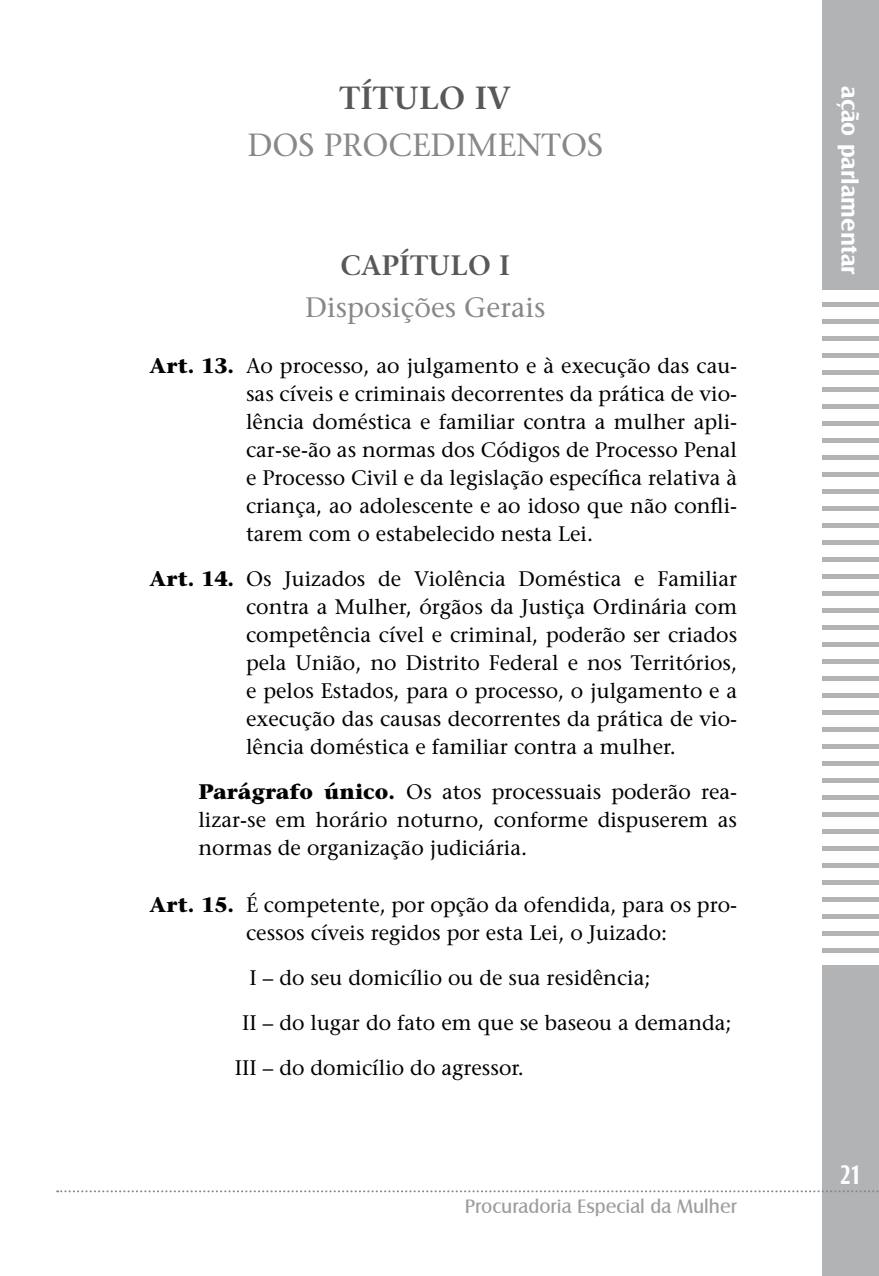
<style>
.page{position:relative;width:879px;height:1276px;background:#fff}
.page>*{position:absolute;margin:0;border:0;box-sizing:border-box;transform-origin:0 0}
.t1{font:32px/47px "Stone Serif";color:#87888a}
.t2{font:28px/42.2px "Stone Serif";color:#87888a;text-align:center}
.t3{font:700 28px "Castle T";color:#fff;scale:.75 1}
.t4{font:700 24px "Castle T";color:#fff}
.t5{font:21px/28px "Stone Serif";color:#000;text-align:justify}
.t6{font:20px "Castle T";color:#9c9e9f}
.s1{font-weight:600;color:#58585a}
.s2{font-weight:700}
</style>
<div class="page">
<div style="left:822px;top:0;width:57px;height:1276px;background:#b1b3b4"></div>
<div style="left:821px;top:290px;width:58px;height:11px;background:#fff"></div>
<div style="left:821px;top:307px;width:58px;height:11px;background:#fff"></div>
<div style="left:821px;top:324px;width:58px;height:11px;background:#fff"></div>
<div style="left:821px;top:341px;width:58px;height:11px;background:#fff"></div>
<div style="left:821px;top:358px;width:58px;height:12px;background:#fff"></div>
<div style="left:821px;top:375px;width:58px;height:12px;background:#fff"></div>
<div style="left:821px;top:392px;width:58px;height:12px;background:#fff"></div>
<div style="left:821px;top:409px;width:58px;height:12px;background:#fff"></div>
<div style="left:821px;top:426px;width:58px;height:12px;background:#fff"></div>
<div style="left:821px;top:443px;width:58px;height:12px;background:#fff"></div>
<div style="left:821px;top:460px;width:58px;height:12px;background:#fff"></div>
<div style="left:821px;top:477px;width:58px;height:12px;background:#fff"></div>
<div style="left:821px;top:494px;width:58px;height:12px;background:#fff"></div>
<div style="left:821px;top:511px;width:58px;height:12px;background:#fff"></div>
<div style="left:821px;top:528px;width:58px;height:12px;background:#fff"></div>
<div style="left:821px;top:545px;width:58px;height:12px;background:#fff"></div>
<div style="left:821px;top:562px;width:58px;height:12px;background:#fff"></div>
<div style="left:821px;top:579px;width:58px;height:12px;background:#fff"></div>
<div style="left:821px;top:596px;width:58px;height:12px;background:#fff"></div>
<div style="left:821px;top:613px;width:58px;height:12px;background:#fff"></div>
<div style="left:821px;top:630px;width:58px;height:12px;background:#fff"></div>
<div style="left:821px;top:647px;width:58px;height:12px;background:#fff"></div>
<div style="left:821px;top:664px;width:58px;height:12px;background:#fff"></div>
<div style="left:821px;top:681px;width:58px;height:12px;background:#fff"></div>
<div style="left:821px;top:698px;width:58px;height:12px;background:#fff"></div>
<div style="left:821px;top:715px;width:58px;height:12px;background:#fff"></div>
<div style="left:821px;top:732px;width:58px;height:12px;background:#fff"></div>
<div style="left:821px;top:749px;width:58px;height:12px;background:#fff"></div>
<div style="left:821px;top:766px;width:58px;height:12px;background:#fff"></div>
<div style="left:821px;top:783px;width:58px;height:12px;background:#fff"></div>
<div style="left:821px;top:800px;width:58px;height:12px;background:#fff"></div>
<div style="left:821px;top:817px;width:58px;height:12px;background:#fff"></div>
<div style="left:821px;top:834px;width:58px;height:12px;background:#fff"></div>
<div style="left:821px;top:851px;width:58px;height:12px;background:#fff"></div>
<div style="left:821px;top:868px;width:58px;height:12px;background:#fff"></div>
<div style="left:821px;top:885px;width:58px;height:12px;background:#fff"></div>
<div style="left:821px;top:902px;width:58px;height:12px;background:#fff"></div>
<div style="left:821px;top:919px;width:58px;height:12px;background:#fff"></div>
<div style="left:821px;top:936px;width:58px;height:12px;background:#fff"></div>
<div style="left:821px;top:953px;width:58px;height:12px;background:#fff"></div>
<svg style="left:57px;top:1190px;width:822px;height:2px"></svg>
<p class="t1" style="left:247px;top:74px;width:265px;text-indent:92px"><span class="s1">TÍTULO IV<br></span>Dos Proced</p>
<p class="t1" style="left:456px;top:121px;width:149px">imentos</p>
<p class="t2" style="left:305px;top:244px;width:242px"><span class="s1">CAPÍTULO I<br></span>Disposições Gerais</p>
<p class="t5" style="left:246px;top:352px;width:493px;text-indent:-96px"><span class="s2">Art. 13.</span> Ao processo, ao julgamento e à execução das cau&shy;sas cíveis e criminais decorrentes da prática de vio&shy;lência doméstica e familiar contra a mulher apli&shy;car-se-ão as normas dos Códigos de Processo Penal e Processo Civil e da legislação específica relativa à criança, ao adolescente e ao idoso que não confli&shy;tarem com o estabelecido nesta Lei.</p>
<p class="t5" style="left:246px;top:565px;width:493px;text-indent:-96px"><span class="s2">Art. 14.</span> Os Juizados de Violência Doméstica e Familiar contra a Mulher, órgãos da Justiça Ordinária com competência cível e criminal, poderão ser criados pela União, no Distrito Federal e nos Territórios, e pelos Estados, para o processo, o julgamento e a execução das causas decorrentes da prática de vio&shy;lência doméstica e familiar contra a mulher.</p>
<p class="t5" style="left:198px;top:778px;width:540px"><span class="s2">Parágrafo único.</span> Os atos processuais poderão rea&shy;lizar-se em horário noturno, conforme dispuserem as normas de organização judiciária.</p>
<p class="t5" style="left:246px;top:890px;width:493px;text-indent:-96px"><span class="s2">Art. 15.</span> É competente, por opção da ofendida, para os pro&shy;cessos cíveis regidos por esta Lei, o Juizado:</p>
<p class="t5" style="left:250px;top:963px;width:402px">I – do seu domicílio ou de sua residência;</p>
<p class="t5" style="left:242px;top:1008px;width:491px">II – do lugar do fato em que se baseou a demanda;</p>
<p class="t5" style="left:235px;top:1053px;width:291px">III – do domicílio do agressor.</p>
<p class="t6" style="left:465px;top:1195px;width:274px">Procuradoria Especial da Mulher</p>
<p class="t4" style="left:863px;top:86px;width:190px;rotate:90deg">ação parlamentar</p>
<p class="t3" style="left:840px;top:1158px;width:31px">21</p>
</div>
